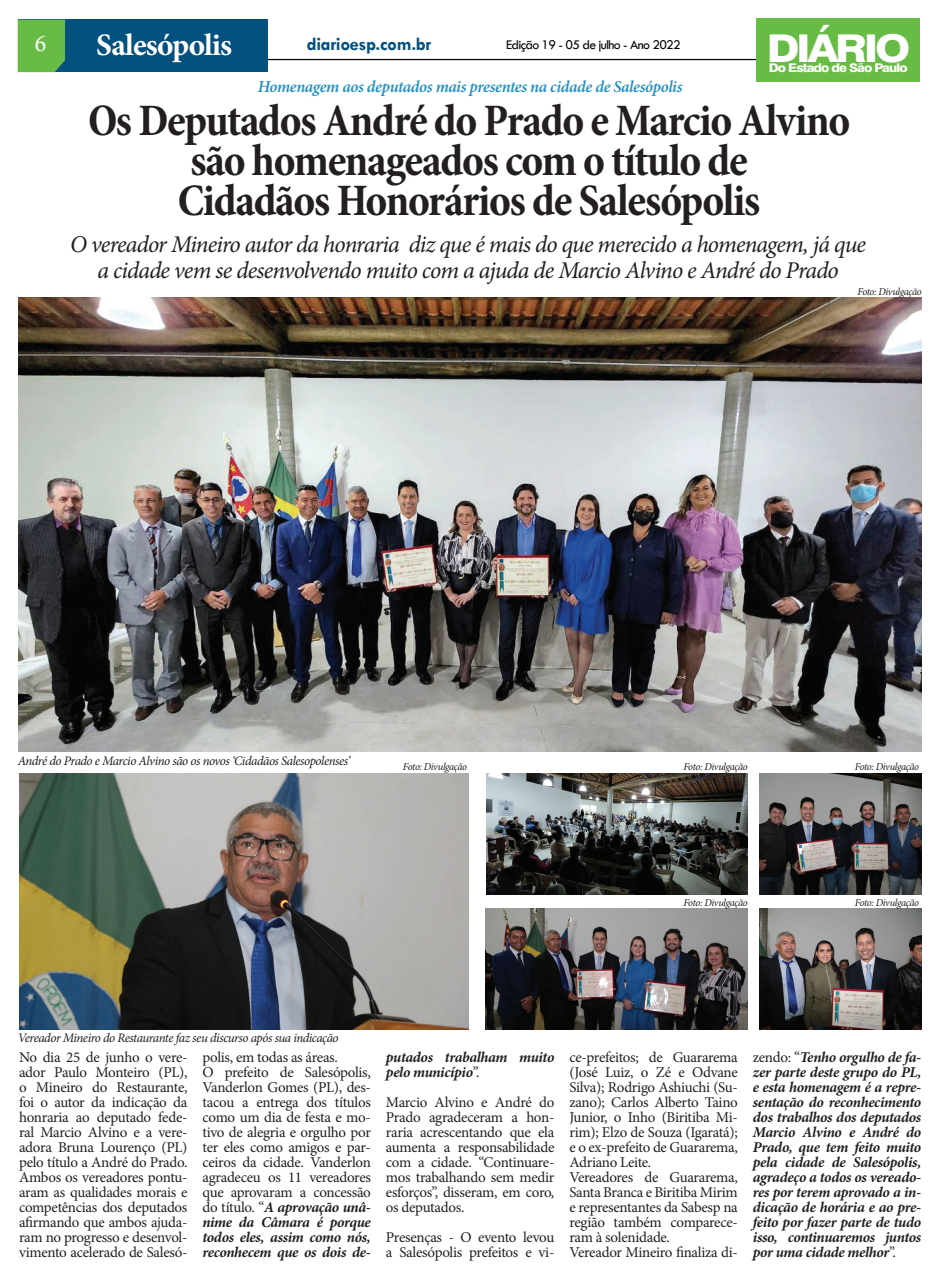
<style>
.page{position:relative;width:939px;height:1276px;background:#fff}
.page>*{position:absolute;margin:0;border:0;box-sizing:border-box;transform-origin:0 0}
.t1{font:700 condensed 45.5px/40px "Minion Pro";letter-spacing:-.03em;color:#231f20;text-align:center}
.t2{font:800 38.38px "Swiss 721 BT";letter-spacing:-.08em;color:#fff;scale:1.14 1}
.t3{font:700 31.25px "Minion Pro";letter-spacing:-.025em;color:#fff}
.t4{font:italic 24px/26.2px "Minion Pro";letter-spacing:-.035em;color:#231f20;text-align:center}
.t5{font:24px "Minion Pro";color:#fff}
.t6{font:700 18.75px "Tw Cen";letter-spacing:-.02em;color:#04507e}
.t7{font:italic 600 16.75px "Minion Pro";letter-spacing:-.02em;color:#1a8ec3}
.t8{font:15px/15px "Minion Pro";letter-spacing:-.02em;color:#231f20}
.t9{font:italic 700 15px/15px "Minion Pro";letter-spacing:-.025em;color:#231f20}
.t10{font:13.75px "Tw Cen";letter-spacing:-.05em;color:#040503}
.t11{font:italic 13.12px "Minion Pro";letter-spacing:-.035em;color:#231f20}
.t12{font:800 12px "Swiss 721 BT";letter-spacing:-.07em;color:#fff;scale:1.11 1}
.t13{font:italic 10.5px "Minion Pro";letter-spacing:-.035em;color:#231f20}
.s1{font-weight:700;font-style:italic}
.s2{font-weight:400;font-style:normal}
</style>
<div class="page">
<hr style="left:87px;top:59px;width:807px;height:1px;background:#040503">
<div style="left:756px;top:18px;width:163px;height:64px;background:#68bc45"></div>
<div style="left:19px;top:19px;width:249px;height:53px;background:#04507e"></div>
<div style="left:18px;top:20px;width:47px;height:52px;background:#68bc45"></div>
<img style="left:19px;top:298px;width:902px;height:453px">
<img style="left:485px;top:908px;width:263px;height:122px">
<img style="left:759px;top:773px;width:163px;height:121px">
<img style="left:759px;top:908px;width:162px;height:122px">
<img style="left:487px;top:773px;width:261px;height:121px">
<img style="left:19px;top:773px;width:449px;height:257px">
<h3 class="t5" style="left:35px;top:27px;width:13px">6</h3>
<h3 class="t3" style="left:96px;top:23px;width:137px">Salesópolis</h3>
<p class="t6" style="left:307px;top:32px;width:126px">diarioesp.com.br</p>
<p class="t10" style="left:506px;top:37px;width:176px">Edição 19 - 05 de julho - Ano 2022</p>
<p class="t7" style="left:258px;top:77px;width:426px">Homenagem aos deputados mais presentes na cidade de Salesópolis</p>
<h2 class="t2" style="left:767px;top:25px;width:127px">DIÁRIO</h2>
<p class="t12" style="left:769px;top:60px;width:127px">Do Estado de São Paulo</p>
<h1 class="t1" style="left:88px;top:100px;width:764px">Os Deputados André do Prado e Marcio Alvino são homenageados com o título de<br>Cidadãos Honorários de Salesópolis</h1>
<h3 class="t4" style="left:70px;top:231px;width:797px">O vereador Mineiro autor da honraria diz que é mais do que merecido a homenagem, já que a cidade vem se desenvolvendo muito com a ajuda de Marcio Alvino e André do Prado</h3>
<p class="t13" style="left:857px;top:284px;width:66px">Foto: Divulgação</p>
<p class="t11" style="left:18px;top:752px;width:334px">André do Prado e Marcio Alvino são os novos ‘Cidadãos Salesopolenses’</p>
<p class="t11" style="left:18px;top:1028px;width:322px">Vereador Mineiro do Restaurante faz seu discurso após sua indicação</p>
<p class="t13" style="left:403px;top:759px;width:66px">Foto: Divulgação</p>
<p class="t13" style="left:855px;top:759px;width:66px">Foto: Divulgação</p>
<p class="t13" style="left:683px;top:759px;width:66px">Foto: Divulgação</p>
<p class="t13" style="left:683px;top:896px;width:66px">Foto: Divulgação</p>
<p class="t13" style="left:855px;top:896px;width:66px">Foto: Divulgação</p>
<p class="t8" style="left:19px;top:1049px;width:170px;text-align:justify">No dia 25 de junho o vere&shy;ador Paulo Monteiro (PL), o Mineiro do Restaurante, foi o autor da indicação da honraria ao deputado fede&shy;ral Marcio Alvino e a vere&shy;adora Bruna Lourenço (PL) pelo título a André do Prado.<br>Ambos os vereadores pontu&shy;aram as qualidades morais e competências dos deputados afirmando que ambos ajuda&shy;ram no progresso e desenvol&shy;vimento acelerado de Salesó-</p>
<p class="t8" style="left:202px;top:1049px;width:170px">polis, em todas as áreas.<br>O prefeito de Salesópolis,<br>Vanderlon Gomes (PL), des&shy;tacou a entrega dos títulos como um dia de festa e mo&shy;tivo de alegria e orgulho por ter eles como amigos e par&shy;ceiros da cidade. Vanderlon agradeceu os 11 vereadores que aprovaram a concessão do título. “<span class="s1">A aprovação unâ&shy;nime da Câmara é porque todos eles, assim como nós, reconhecem que os dois de-</span></p>
<p class="t9" style="left:386px;top:1050px;width:170px">putados trabalham muito pelo município<span class="s2">”.</span></p>
<p class="t8" style="left:386px;top:1094px;width:170px;text-align:justify">Marcio Alvino e André do Prado agradeceram a hon&shy;raria acrescentando que ela aumenta a responsabilidade com a cidade. “Continuare&shy;mos trabalhando sem medir esforços”, disseram, em coro, os deputados.</p>
<p class="t8" style="left:386px;top:1229px;width:170px">Presenças - O evento levou a Salesópolis prefeitos e vi-</p>
<p class="t8" style="left:569px;top:1049px;width:170px">ce-prefeitos; de Guararema (José Luiz, o Zé e Odvane<br>Silva); Rodrigo Ashiuchi (Su&shy;zano); Carlos Alberto Taino<br>Junior, o Inho (Biritiba Mi&shy;rim); Elzo de Souza (Igaratá); e o ex-prefeito de Guararema,<br>Adriano Leite.<br>Vereadores de Guararema,<br>Santa Branca e Biritiba Mirim e representantes da Sabesp na região também comparece&shy;ram à solenidade.<br>Vereador Mineiro finaliza di-</p>
<p class="t9" style="left:753px;top:1050px;width:170px;text-align:justify"><span class="s2">zendo: “</span>Tenho orgulho de fa&shy;zer parte deste grupo do PL, e esta homenagem é a repre&shy;sentação do reconhecimento dos trabalhos dos deputados Marcio Alvino e André do Prado, que tem feito muito pela cidade de Salesópolis, agradeço a todos os vereado&shy;res por terem aprovado a in&shy;dicação de horária e ao pre&shy;feito por fazer parte de tudo isso, continuaremos juntos por uma cidade melhor<span class="s2">”.</span></p>
</div>
